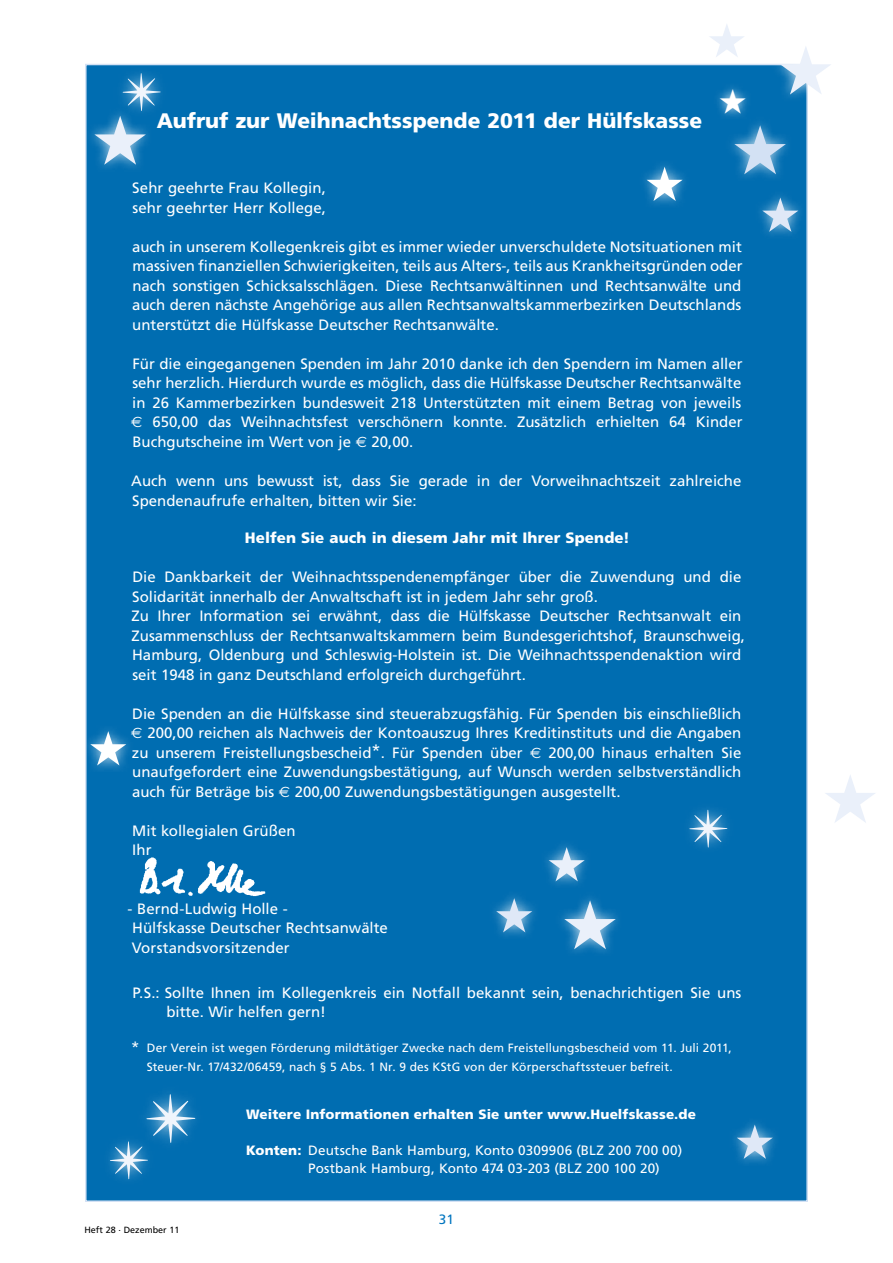
<style>
.page{position:relative;width:893px;height:1263px;background:#fff}
.page>*{position:absolute;margin:0;border:0;box-sizing:border-box;transform-origin:0 0}
.t1{font:900 21px "Frutiger";color:#fff}
.t2{font:15px/19.5px "Frutiger";color:#fff}
.t3{font:900 15px "Frutiger";letter-spacing:.005em;color:#fff}
.t4{font:13.5px/18px "Frutiger";letter-spacing:.005em;color:#fff}
.t5{font:900 13.5px "Frutiger";letter-spacing:.01em;color:#fff}
.t6{font:13.5px "Frutiger";color:#0075bf}
.t7{font:12px/19.5px "Frutiger";letter-spacing:.015em;color:#fff}
.t8{font:9px "Frutiger";color:#000}
.s1{font-family:"Euro Sans"}
.s2{font-size:16.5px}
.s3{font-size:15px}
.s4{font-weight:900}
</style>
<div class="page">
<div style="left:86px;top:65px;width:721px;height:1136px;background:#006db1"></div>
<div style="left:634px;top:155px;width:55px;height:53px;background:#fff;opacity:.75"></div>
<img style="left:139px;top:857px;width:127px;height:40px">
<div style="left:710px;top:79px;width:41px;height:40px;background:#fff;opacity:.76"></div>
<div style="left:484px;top:886px;width:55px;height:53px;background:#fff;opacity:.75"></div>
<div style="left:725px;top:1113px;width:55px;height:53px;background:#fff;opacity:.75"></div>
<div style="left:82px;top:103px;width:70px;height:68px;background:#fff;opacity:.75"></div>
<div style="left:750px;top:186px;width:55px;height:53px;background:#fff;opacity:.75"></div>
<div style="left:78px;top:719px;width:55px;height:53px;background:#fff;opacity:.75"></div>
<div style="left:536px;top:835px;width:55px;height:53px;background:#fff;opacity:.75"></div>
<div style="left:768px;top:33px;width:70px;height:68px;background:#fff;opacity:.75"></div>
<div style="left:111px;top:61px;width:56px;height:56px;background:#fff;opacity:.75"></div>
<svg style="left:647px;top:166px;width:36px;height:35px"></svg>
<svg style="left:564px;top:899px;width:52px;height:50px"></svg>
<svg style="left:734px;top:124px;width:52px;height:50px"></svg>
<svg style="left:720px;top:88px;width:26px;height:25px"></svg>
<svg style="left:496px;top:897px;width:36px;height:35px"></svg>
<svg style="left:737px;top:1124px;width:36px;height:35px"></svg>
<svg style="left:762px;top:197px;width:36px;height:35px"></svg>
<svg style="left:90px;top:730px;width:36px;height:35px"></svg>
<svg style="left:549px;top:846px;width:36px;height:35px"></svg>
<svg style="left:780px;top:45px;width:52px;height:50px"></svg>
<svg style="left:689px;top:810px;width:38px;height:37px"></svg>
<svg style="left:94px;top:73px;width:67px;height:92px"></svg>
<svg style="left:110px;top:1094px;width:85px;height:85px"></svg>
<h1 class="t1" style="left:157px;top:108px;width:547px">Aufruf zur Weihnachtsspende 2011 der Hülfskasse</h1>
<p class="t2" style="left:132px;top:178px;width:195px">Sehr geehrte Frau Kollegin, sehr geehrter Herr Kollege,</p>
<p class="t2" style="left:132px;top:237px;width:612px;text-align:justify">auch in unserem Kollegenkreis gibt es immer wieder unverschuldete Notsituationen mit massiven finanziellen Schwierigkeiten, teils aus Alters-, teils aus Krankheitsgründen oder nach sonstigen Schicksalsschlägen. Diese Rechtsanwältinnen und Rechtsanwälte und auch deren nächste Angehörige aus allen Rechtsanwaltskammerbezirken Deutschlands unterstützt die Hülfskasse Deutscher Rechtsanwälte.</p>
<p class="t2" style="left:131px;top:354px;width:613px;text-align:justify">Für die eingegangenen Spenden im Jahr 2010 danke ich den Spendern im Namen aller sehr herzlich. Hierdurch wurde es möglich, dass die Hülfskasse Deutscher Rechtsanwälte in 26 Kammerbezirken bundesweit 218 Unterstützten mit einem Betrag von jeweils <span class="s1">€</span> 650,00 das Weihnachtsfest verschönern konnte. Zusätzlich erhielten 64 Kinder Buchgutscheine im Wert von je <span class="s1">€</span> 20,00.</p>
<p class="t2" style="left:131px;top:471px;width:612px">Auch wenn uns bewusst ist, dass Sie gerade in der Vorweihnachtszeit zahlreiche<br>Spendenaufrufe erhalten, bitten wir Sie:</p>
<p class="t3" style="left:245px;top:529px;width:386px">Helfen Sie auch in diesem Jahr mit Ihrer Spende!</p>
<p class="t2" style="left:132px;top:567px;width:615px">Die Dankbarkeit der Weihnachtsspendenempfänger über die Zuwendung und die Solidarität innerhalb der Anwaltschaft ist in jedem Jahr sehr groß.<br>Zu Ihrer Information sei erwähnt, dass die Hülfskasse Deutscher Rechtsanwalt ein Zusammenschluss der Rechtsanwaltskammern beim Bundesgerichtshof, Braunschweig, Hamburg, Oldenburg und Schleswig-Holstein ist. Die Weihnachtsspendenaktion wird seit 1948 in ganz Deutschland erfolgreich durchgeführt.</p>
<p class="t2" style="left:131px;top:703px;width:612px;text-align:justify">Die Spenden an die Hülfskasse sind steuerabzugsfähig. Für Spenden bis einschließlich <span class="s1">€</span> 200,00 reichen als Nachweis der Kontoauszug Ihres Kreditinstituts und die Angaben zu unserem Freistellungsbescheid<span class="s2">*</span>. Für Spenden über <span class="s1">€</span> 200,00 hinaus erhalten Sie unaufgefordert eine Zuwendungsbestätigung, auf Wunsch werden selbstverständlich auch für Beträge bis <span class="s1">€</span> 200,00 Zuwendungsbestätigungen ausgestellt.</p>
<p class="t2" style="left:132px;top:820px;width:165px">Mit kollegialen Grüßen<br>Ihr</p>
<p class="t2" style="left:128px;top:898px;width:262px">- Bernd-Ludwig Holle -<br>Hülfskasse Deutscher Rechtsanwälte<br>Vorstandsvorsitzender</p>
<p class="t2" style="left:166px;top:982px;width:576px;text-indent:-34px">P.S.: Sollte Ihnen im Kollegenkreis ein Notfall bekannt sein, benachrichtigen Sie uns bitte. Wir helfen gern!</p>
<p class="t7" style="left:147px;top:1037px;width:586px;text-indent:-16px"><span class="s3">*</span> Der Verein ist wegen Förderung mildtätiger Zwecke nach dem Freistellungsbescheid vom 11. Juli 2011,<br>Steuer-Nr. 17/432/06459, nach § 5 Abs. 1 Nr. 9 des KStG von der Körperschaftssteuer befreit.</p>
<p class="t5" style="left:246px;top:1106px;width:451px">Weitere Informationen erhalten Sie unter www.Huelfskasse.de</p>
<p class="t4" style="left:308px;top:1141px;width:376px;text-indent:-62px"><span class="s4">Konten:</span> Deutsche Bank Hamburg, Konto 0309906 (BLZ 200 700 00)<br>Postbank Hamburg, Konto 474 03-203 (BLZ 200 100 20)</p>
<p class="t8" style="left:84px;top:1225px;width:97px">Heft 28 . Dezember 11</p>
<p class="t6" style="left:439px;top:1211px;width:17px">31</p>
</div>
